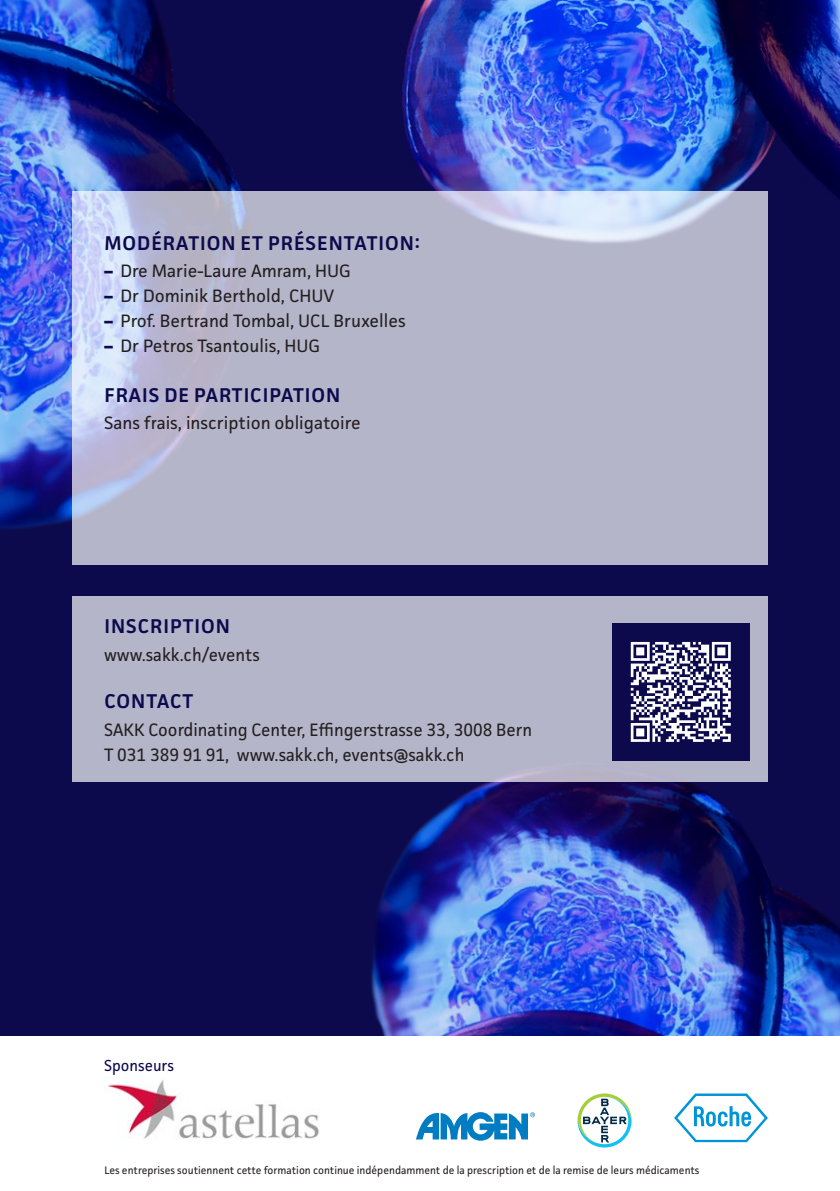
<style>
.page{position:relative;width:840px;height:1191px;background:#fff}
.page>*{position:absolute;margin:0;border:0;box-sizing:border-box;transform-origin:0 0}
.t1{font:600 20px "Facit";letter-spacing:.05em;color:#0c0a4d}
.t2{font:18px/24.8px "Facit";color:#231f20}
.t3{font:16px "Facit";color:#0c0a4d}
.t4{font:11px "Facit";color:#231f20}
.s1{font-weight:700;color:#0c0a4d}
</style>
<div class="page">
<div style="left:0;top:0;width:839px;height:1064px;background:#0c0a4d"></div>
<img style="left:402px;top:0;width:437px;height:345px">
<img style="left:0;top:0;width:242px;height:529px">
<img style="left:152px;top:606px;width:687px;height:430px">
<div style="left:0;top:1036px;width:839px;height:155px;background:#fff"></div>
<svg style="left:416px;top:1112px;width:118px;height:28px"></svg>
<svg style="left:674px;top:1093px;width:93px;height:49px"></svg>
<svg style="left:72px;top:191px;width:695px;height:374px;background:#b8b9ce"></svg>
<svg style="left:577px;top:1093px;width:54px;height:54px"></svg>
<div style="left:72px;top:596px;width:695px;height:185px;background:#b5b5c9"></div>
<div style="left:611px;top:623px;width:138px;height:138px;background:#0c0a4d"></div>
<svg style="left:630px;top:642px;width:100px;height:100px"></svg>
<img style="left:104px;top:1080px;width:215px;height:59px">
<p class="t1" style="left:104px;top:230px;width:317px">MODÉRATION ET PRÉSENTATION:</p>
<p class="t2" style="left:104px;top:258px;width:248px"><span class="s1">–</span> Dre Marie-Laure Amram, HUG</p>
<p class="t2" style="left:104px;top:283px;width:232px"><span class="s1">–</span> Dr Dominik Berthold, CHUV</p>
<p class="t2" style="left:104px;top:308px;width:303px"><span class="s1">–</span> Prof. Bertrand Tombal, UCL Bruxelles</p>
<p class="t2" style="left:104px;top:333px;width:218px"><span class="s1">–</span> Dr Petros Tsantoulis, HUG</p>
<p class="t1" style="left:104px;top:382px;width:237px">FRAIS DE PARTICIPATION</p>
<p class="t2" style="left:104px;top:410px;width:258px">Sans frais, inscription obligatoire</p>
<p class="t1" style="left:104px;top:613px;width:127px">INSCRIPTION</p>
<p class="t2" style="left:104px;top:641px;width:157px">www.sakk.ch/events</p>
<p class="t1" style="left:104px;top:689px;width:90px">CONTACT</p>
<p class="t2" style="left:104px;top:717px;width:429px">SAKK Coordinating Center, Effingerstrasse 33, 3008 Bern<br>T 031 389 91 91, www.sakk.ch, events@sakk.ch</p>
<p class="t3" style="left:104px;top:1055px;width:71px">Sponseurs</p>
<p class="t4" style="left:104px;top:1163px;width:596px">Les entreprises soutiennent cette formation continue indépendamment de la prescription et de la remise de leurs médicaments</p>
</div>
